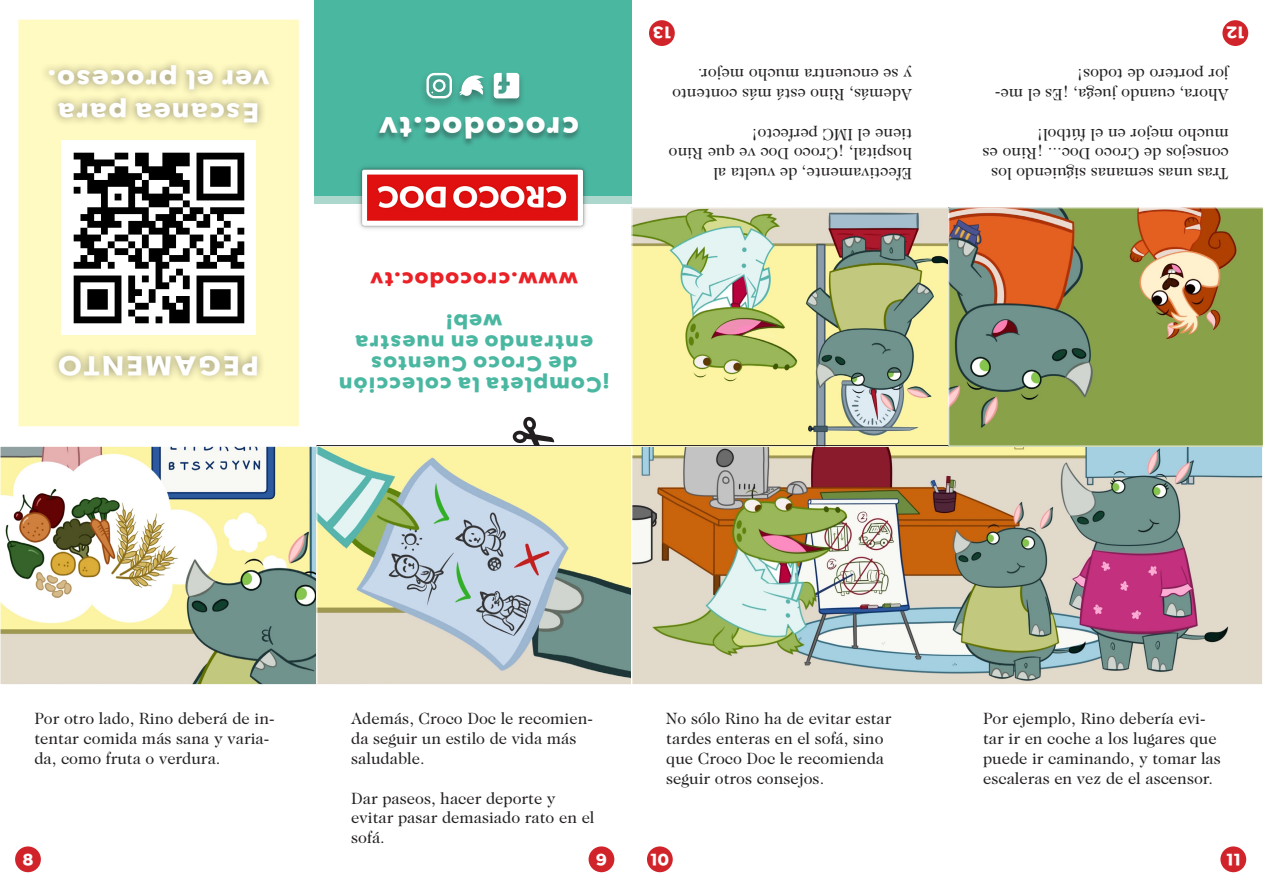
<style>
.page{position:relative;width:1263px;height:893px;background:#fff}
.page>*{position:absolute;margin:0;border:0;box-sizing:border-box;transform-origin:0 0}
.t1{font:30px "Croco Sans Fill";color:#fff}
.t2{font:27px/32.4px "Croco Sans Fill";color:#fff;text-align:center}
.t3{font:21px/21px "Croco Sans Fill";color:#4ab7a1;text-align:center}
.t4{font:21px "Croco Sans Fill";color:#ea2127}
.t5{font:16.5px/19.8px "Caslon 224 Std";color:#231f20}
.t6{font:16.5px "Croco Sans Fill";color:#fff}
</style>
<div class="page">
<div style="left:314px;top:0;width:317px;height:197px;background:#4ab7a1"></div>
<div style="left:314px;top:197px;width:317px;height:7px;background:#abd7cc"></div>
<div style="left:15px;top:846px;width:26px;height:26px;background:#d1232a;border-radius:50%"></div>
<div style="left:647px;top:846px;width:26px;height:26px;background:#d1232a;border-radius:50%"></div>
<div style="left:1222px;top:20px;width:26px;height:26px;background:#d1232a;border-radius:50%"></div>
<div style="left:589px;top:846px;width:25px;height:26px;background:#d1232a;border-radius:50%"></div>
<div style="left:1220px;top:846px;width:26px;height:26px;background:#d1232a;border-radius:50%"></div>
<div style="left:649px;top:20px;width:26px;height:26px;background:#d1232a;border-radius:50%"></div>
<div style="left:18px;top:20px;width:281px;height:406px;background:#fffac1"></div>
<div style="left:420px;top:70px;width:106px;height:39px;background:#231f20;opacity:.4"></div>
<svg style="left:494px;top:73px;width:25px;height:25px"></svg>
<svg style="left:459px;top:75px;width:25px;height:21px"></svg>
<svg style="left:426px;top:73px;width:26px;height:25px"></svg>
<div style="left:374px;top:117px;width:207px;height:31px;background:#231f20;opacity:.4"></div>
<img style="left:354px;top:167px;width:236px;height:62px">
<img style="left:2px;top:448px;width:313px;height:235px">
<div style="left:0;top:446px;width:317px;height:239px;border:1px solid #fff"></div>
<img style="left:633px;top:448px;width:628px;height:235px">
<div style="left:631px;top:446px;width:632px;height:239px;border:1px solid #fff"></div>
<img style="left:633px;top:209px;width:314px;height:235px">
<div style="left:631px;top:207px;width:318px;height:239px;border:1px solid #fff"></div>
<svg style="left:318px;top:448px;width:312px;height:235px"></svg>
<div style="left:316px;top:446px;width:316px;height:239px;border:1px solid #fff"></div>
<svg style="left:950px;top:209px;width:311px;height:235px;fill:#89a149"></svg>
<div style="left:948px;top:207px;width:315px;height:239px;border:1px solid #fff"></div>
<div style="left:50px;top:346px;width:215px;height:38px;background:#231f20;opacity:.5"></div>
<img style="left:61px;top:140px;width:194px;height:194px">
<div style="left:39px;top:56px;width:238px;height:75px;background:#231f20;opacity:.5"></div>
<hr style="left:316px;top:445px;width:632px;height:1px;background:#231f20">
<svg style="left:513px;top:417px;width:41px;height:29px"></svg>
<p class="t2" style="left:270px;top:129px;width:224px;rotate:-180deg">Escanea para ver el proceso.</p>
<p class="t2" style="left:260px;top:382px;width:204px;rotate:-180deg">PEGAMENTO</p>
<p class="t1" style="left:580px;top:145px;width:203px;rotate:-180deg">crocodoc.tv</p>
<p class="t4" style="left:578px;top:292px;width:210px;rotate:-180deg">www.crocodoc.tv</p>
<p class="t3" style="left:610px;top:395px;width:273px;rotate:-180deg">¡Completa la colección de Croco Cuentos entrando en nuestra web!</p>
<p class="t6" style="left:671px;top:42px;width:20px;rotate:-180deg">13</p>
<p class="t5" style="left:912px;top:105px;width:241px;rotate:-180deg">Además, Rino está más contento y se encuentra mucho mejor.</p>
<p class="t5" style="left:912px;top:184px;width:245px;rotate:-180deg">Efectivamente, de vuelta al hospital, ¡Croco Doc ve que Rino tiene el IMC perfecto!</p>
<p class="t6" style="left:1245px;top:42px;width:21px;rotate:-180deg">12</p>
<p class="t5" style="left:1229px;top:105px;width:235px;rotate:-180deg">Ahora, cuando juega, ¡Es el me&shy;jor portero de todos!</p>
<p class="t5" style="left:1229px;top:184px;width:248px;rotate:-180deg">Tras unas semanas siguiendo los consejos de Croco Doc... ¡Rino es mucho mejor en el fútbol!</p>
<p class="t5" style="left:34px;top:709px;width:242px">Por otro lado, Rino deberá de in&shy;tentar comida más sana y varia&shy;da, como fruta o verdura.</p>
<p class="t5" style="left:666px;top:709px;width:227px">No sólo Rino ha de evitar estar tardes enteras en el sofá, sino que Croco Doc le recomienda seguir otros consejos.</p>
<p class="t5" style="left:351px;top:709px;width:243px">Además, Croco Doc le recomien&shy;da seguir un estilo de vida más saludable.</p>
<p class="t5" style="left:351px;top:788px;width:245px">Dar paseos, hacer deporte y evitar pasar demasiado rato en el sofá.</p>
<p class="t5" style="left:983px;top:709px;width:239px">Por ejemplo, Rino debería evi&shy;tar ir en coche a los lugares que puede ir caminando, y tomar las escaleras en vez de el ascensor.</p>
<p class="t6" style="left:22px;top:850px;width:13px">8</p>
<p class="t6" style="left:650px;top:850px;width:21px">10</p>
<p class="t6" style="left:595px;top:850px;width:13px">9</p>
<p class="t6" style="left:1226px;top:850px;width:16px">11</p>
</div>
